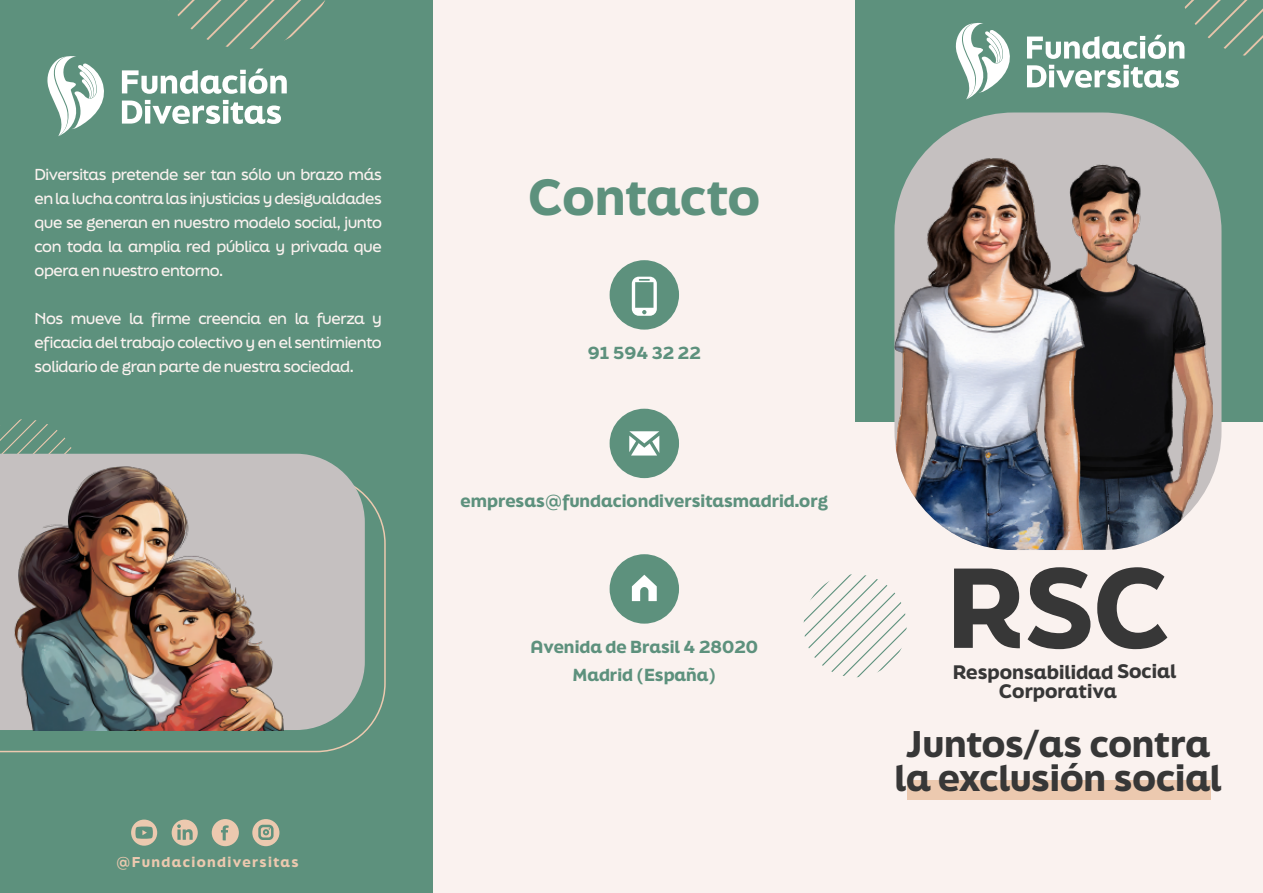
<style>
.page{position:relative;width:1263px;height:893px;background:#fff}
.page>*{position:absolute;margin:0;border:0;box-sizing:border-box;transform-origin:0 0}
.t1{font:900 107.1px "Final Six";color:#373737}
.t2{font:900 48px "Final Six";color:#5d917d}
.t3{font:900 35.1px/34.7px "Final Six";color:#373737;text-align:center}
.t4{font:900 18.45px "Final Six";color:#373737}
.t5{font:900 16.5px/28.5px "Final Six";color:#5d917d;text-align:center}
.t6{font:500 15px/24px "Final Six";letter-spacing:-.03em;color:#faf2ef;text-align:justify}
.t7{font:900 13.5px "Final Six";letter-spacing:.1em;color:#ecc9af}
</style>
<div class="page">
<div style="left:0;top:0;width:432px;height:893px;background:#5d917d"></div>
<div style="left:434px;top:0;width:421px;height:893px;background:#faf2ef"></div>
<div style="left:856px;top:0;width:407px;height:893px;background:#faf2ef"></div>
<div style="left:856px;top:0;width:407px;height:422px;background:#5d917d"></div>
<svg style="left:177px;top:0;width:148px;height:49px"></svg>
<svg style="left:0;top:419px;width:72px;height:35px"></svg>
<svg style="left:0;top:494px;width:386px;height:258px"></svg>
<svg style="left:0;top:454px;width:365px;height:276px;background:#bbbbba"></svg>
<svg style="left:122px;top:69px;width:165px;height:25px"></svg>
<svg style="left:122px;top:100px;width:159px;height:24px"></svg>
<svg style="left:47px;top:56px;width:57px;height:80px"></svg>
<div style="left:610px;top:260px;width:69px;height:70px;background:#5d917d;border-radius:50%"></div>
<svg style="left:632px;top:277px;width:25px;height:39px"></svg>
<div style="left:610px;top:409px;width:69px;height:69px;background:#5d917d;border-radius:50%"></div>
<svg style="left:629px;top:431px;width:30px;height:25px"></svg>
<div style="left:610px;top:554px;width:69px;height:70px;background:#5d917d;border-radius:50%"></div>
<svg style="left:632px;top:575px;width:25px;height:26px"></svg>
<svg style="left:803px;top:574px;width:104px;height:108px"></svg>
<img style="left:4px;top:450px;width:281px;height:281px">
<div style="left:907px;top:780px;width:303px;height:19px;background:#ecc9af"></div>
<div style="left:894px;top:113px;width:327px;height:437px;background:#c5c0c0;border-radius:119px"></div>
<img style="left:922px;top:153px;width:299px;height:358px">
<img style="left:894px;top:155px;width:292px;height:395px">
<svg style="left:1027px;top:0;width:236px;height:59px"></svg>
<svg style="left:1027px;top:65px;width:152px;height:23px"></svg>
<svg style="left:955px;top:23px;width:55px;height:77px"></svg>
<svg style="left:212px;top:819px;width:27px;height:27px"></svg>
<svg style="left:252px;top:819px;width:27px;height:27px"></svg>
<div style="left:131px;top:820px;width:26px;height:26px;background:#ecc9af;border-radius:50%"></div>
<svg style="left:135px;top:826px;width:18px;height:13px"></svg>
<div style="left:172px;top:820px;width:26px;height:26px;background:#ecc9af;border-radius:50%"></div>
<svg style="left:177px;top:824px;width:16px;height:16px"></svg>
<p class="t6" style="left:35px;top:162px;width:349px">Diversitas pretende ser tan sólo un brazo más en la lucha contra las injusticias y desigualdades que se generan en nuestro modelo social, junto con toda la amplia red pública y privada que opera en nuestro entorno.</p>
<p class="t6" style="left:35px;top:306px;width:349px">Nos mueve la firme creencia en la fuerza y eficacia del trabajo colectivo y en el sentimiento solidario de gran parte de nuestra sociedad.</p>
<p class="t7" style="left:116px;top:852px;width:184px">@Fundaciondiversitas</p>
<h2 class="t2" style="left:529px;top:162px;width:233px">Contacto</h2>
<p class="t5" style="left:588px;top:338px;width:115px">91 594 32 22</p>
<p class="t5" style="left:461px;top:486px;width:369px">empresas@fundaciondiversitasmadrid.org</p>
<p class="t5" style="left:531px;top:632px;width:229px">Avenida de Brasil 4 28020<br>Madrid (España)</p>
<h1 class="t1" style="left:946px;top:530px;width:225px">RSC</h1>
<p class="t4" style="left:999px;top:678px;width:119px">Corporativa</p>
<p class="t4" style="left:953px;top:658px;width:225px">Responsabilidad Social</p>
<h3 class="t3" style="left:894px;top:725px;width:328px">Juntos/as contra la exclusión social</h3>
</div>
